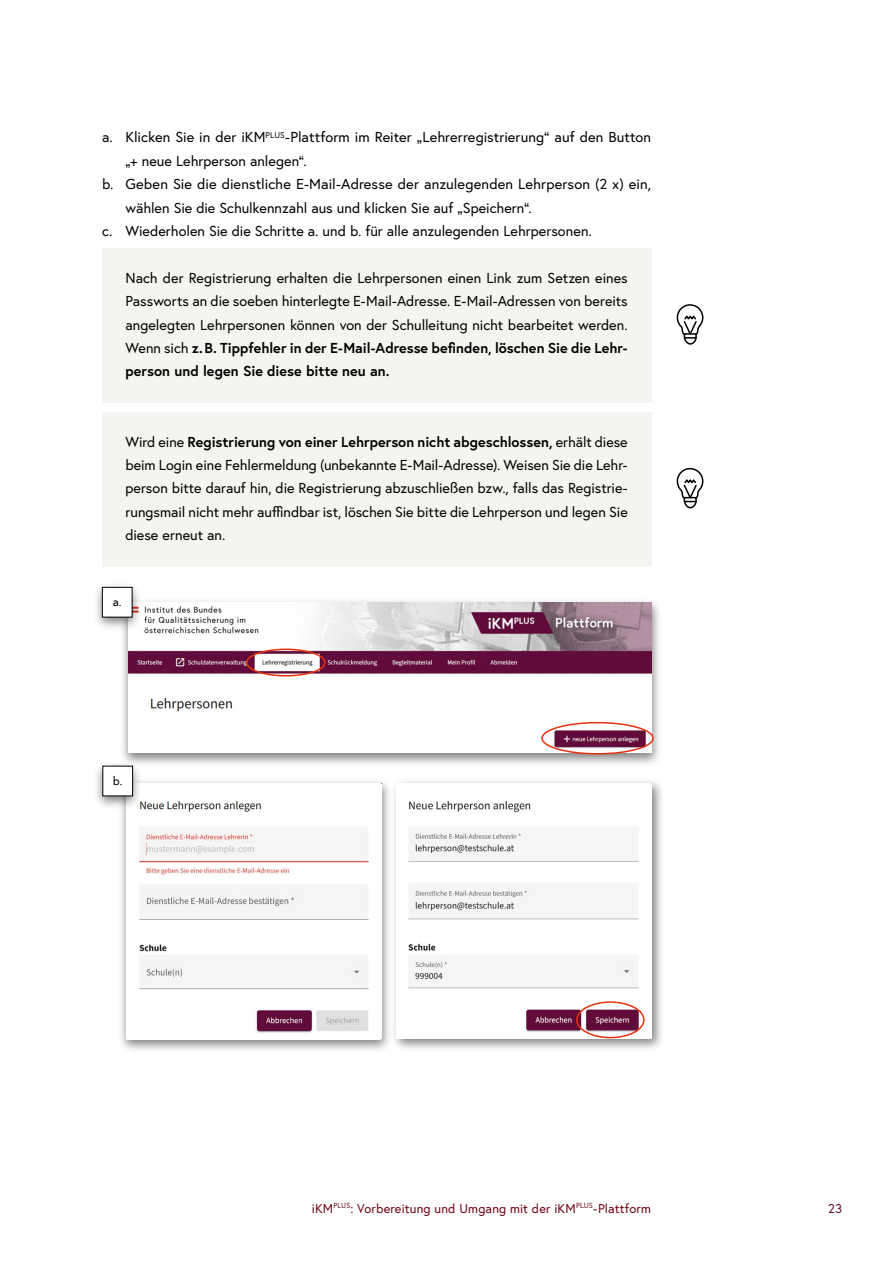
<style>
.page{position:relative;width:893px;height:1263px;background:#fff}
.page>*{position:absolute;margin:0;border:0;box-sizing:border-box;transform-origin:0 0}
.Infobox_p_Infobox_letzter_Absatz{font:14.4px/23.4px "Europa Austria";color:#000}
.t1{font:12.75px "Europa Austria";letter-spacing:.015em;color:#6e0316}
.t2{font:12.75px "Europa Austria";color:#620c3b}
.t3{font:12px "Europa Austria";color:#000}
.s1{font-weight:700}
</style>
<div class="page">
<div style="left:102px;top:248px;width:549px;height:155px;background:#f6f4f0"></div>
<div style="left:102px;top:412px;width:549px;height:155px;background:#f6f4f0"></div>
<svg style="left:676px;top:304px;width:28px;height:41px"></svg>
<img style="left:395px;top:781px;width:267px;height:268px">
<img style="left:396px;top:783px;width:255px;height:256px">
<img style="left:121px;top:781px;width:274px;height:269px">
<img style="left:127px;top:783px;width:255px;height:257px">
<img style="left:122px;top:601px;width:537px;height:163px">
<img style="left:128px;top:603px;width:523px;height:150px">
<img style="left:96px;top:757px;width:50px;height:56px">
<div style="left:103px;top:766px;width:30px;height:30px;background:#fff"></div>
<img style="left:96px;top:585px;width:49px;height:49px">
<div style="left:102px;top:587px;width:30px;height:30px;background:#fff"></div>
<div style="left:102px;top:587px;width:30px;height:30px;border:1px solid #000"></div>
<div style="left:541px;top:722px;width:113px;height:32px;border:2px solid #e5310e;border-radius:50%"></div>
<div style="left:576px;top:1001px;width:69px;height:37px;border:2px solid #e5310e;border-radius:50%"></div>
<div style="left:246px;top:648px;width:80px;height:28px;border:2px solid #e5310e;border-radius:50%"></div>
<svg style="left:676px;top:467px;width:28px;height:42px"></svg>
<p class="Infobox_p_Infobox_letzter_Absatz" style="left:125px;top:125px;width:527px;text-indent:-23px">a. Klicken Sie in der iKM<sup>PLUS</sup>-Plattform im Reiter „Lehrerregistrierung“ auf den Button „+ neue Lehrperson anlegen“.</p>
<p class="Infobox_p_Infobox_letzter_Absatz" style="left:125px;top:172px;width:527px;text-indent:-23px">b. Geben Sie die dienstliche E-Mail-Adresse der anzulegenden Lehrperson (2 x) ein, wählen Sie die Schulkennzahl aus und klicken Sie auf „Speichern“.</p>
<p class="Infobox_p_Infobox_letzter_Absatz" style="left:102px;top:219px;width:491px">c. Wiederholen Sie die Schritte a. und b. für alle anzulegenden Lehrpersonen.</p>
<p class="Infobox_p_Infobox_letzter_Absatz" style="left:125px;top:266px;width:504px;text-align:justify">Nach der Registrierung erhalten die Lehrpersonen einen Link zum Setzen eines Passworts an die soeben hinterlegte E-Mail-Adresse. E-Mail-Adressen von bereits angelegten Lehrpersonen können von der Schulleitung nicht bearbeitet werden.<br>Wenn sich <span class="s1">z.B. Tippfehler in der E-Mail-Adresse befinden, löschen Sie die Lehr&shy;person und legen Sie diese bitte neu an.</span></p>
<p class="Infobox_p_Infobox_letzter_Absatz" style="left:125px;top:429px;width:504px;text-align:justify">Wird eine <span class="s1">Registrierung von einer Lehrperson nicht abgeschlossen,</span> erhält diese beim Login eine Fehlermeldung (unbekannte E-Mail-Adresse). Weisen Sie die Lehr&shy;person bitte darauf hin, die Registrierung abzuschließen bzw., falls das Registrie&shy;rungsmail nicht mehr auffindbar ist, löschen Sie bitte die Lehrperson und legen Sie diese erneut an.</p>
<p class="t3" style="left:113px;top:594px;width:10px">a.</p>
<p class="t3" style="left:113px;top:773px;width:11px">b.</p>
<p class="t1" style="left:312px;top:1200px;width:341px">iKM<sup>PLUS</sup>: Vorbereitung und Umgang mit der iKM<sup>PLUS</sup>-Plattform</p>
<p class="t2" style="left:828px;top:1200px;width:15px">23</p>
</div>
